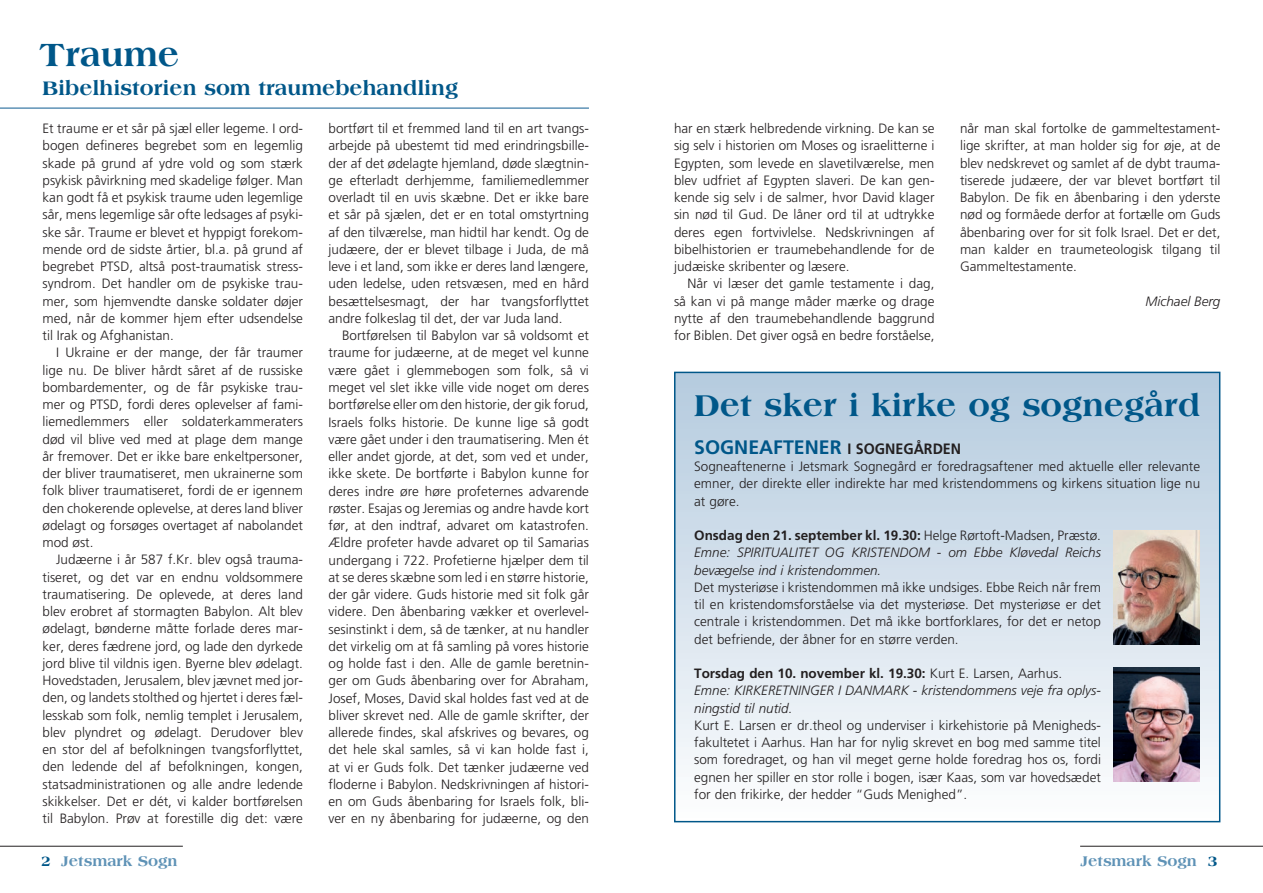
<style>
.page{position:relative;width:1263px;height:893px;background:#fff}
.page>*{position:absolute;margin:0;border:0;box-sizing:border-box;transform-origin:0 0}
.t1{font:800 34.5px "Americana";color:#005789}
.t2{font:800 32.25px "Americana";color:#005789}
.t3{font:800 21px "Americana";color:#005789}
.t4{font:700 19.5px "Frutiger";color:#005789}
.t5{font:800 15px "Americana";color:#5e92b6}
.t6{font:300 13.5px/17.2px "Frutiger";color:#231f20;text-align:justify}
.t7{font:italic 300 13.5px/17.2px "Frutiger";color:#231f20;text-align:justify}
.s1{color:#005789}
.s2{font-size:15px;color:#231f20}
.s3{font-weight:700;font-style:normal}
.s4{font-style:normal}
</style>
<div class="page">
<hr style="left:0;top:107px;width:589px;height:2px;background:#5e92b6">
<hr style="left:1080px;top:846px;width:183px;height:1px;background:#231f20">
<hr style="left:0;top:846px;width:183px;height:1px;background:#231f20">
<div style="left:675px;top:372px;width:545px;height:450px;background:linear-gradient(to bottom,#b4cade,#fbfcfd)"></div>
<div style="left:674px;top:372px;width:546px;height:450px;border:2px solid #005789"></div>
<img style="left:1114px;top:530px;width:85px;height:115px">
<img style="left:1114px;top:668px;width:85px;height:114px">
<h1 class="t1" style="left:39px;top:34px;width:142px">Traume</h1>
<h3 class="t3" style="left:43px;top:75px;width:417px">Bibelhistorien som traumebehandling</h3>
<p class="t6" style="left:43px;top:120px;width:262px">Et traume er et sår på sjæl eller legeme. I ord&shy;bogen defineres begrebet som en legemlig skade på grund af ydre vold og som stærk psykisk påvirkning med skadelige følger. Man kan godt få et psykisk traume uden legemlige sår, mens legemlige sår ofte ledsages af psyki&shy;ske sår. Traume er blevet et hyppigt forekom&shy;mende ord de sidste årtier, bl.a. på grund af begrebet PTSD, altså post-traumatisk stress&shy;syndrom. Det handler om de psykiske trau&shy;mer, som hjemvendte danske soldater døjer med, når de kommer hjem efter udsendelse til Irak og Afghanistan.</p>
<p class="t6" style="left:43px;top:344px;width:262px;text-indent:14px">I Ukraine er der mange, der får traumer lige nu. De bliver hårdt såret af de russiske bombardementer, og de får psykiske trau&shy;mer og PTSD, fordi deres oplevelser af fami&shy;liemedlemmers eller soldaterkammeraters død vil blive ved med at plage dem mange år fremover. Det er ikke bare enkeltpersoner, der bliver traumatiseret, men ukrainerne som folk bliver traumatiseret, fordi de er igennem den chokerende oplevelse, at deres land bliver ødelagt og forsøges overtaget af nabolandet mod øst.</p>
<p class="t6" style="left:43px;top:551px;width:262px;text-indent:14px">Judæerne i år 587 f.Kr. blev også trauma&shy;tiseret, og det var en endnu voldsommere traumatisering. De oplevede, at deres land blev erobret af stormagten Babylon. Alt blev ødelagt, bønderne måtte forlade deres mar&shy;ker, deres fædrene jord, og lade den dyrkede jord blive til vildnis igen. Byerne blev ødelagt.<br>Hovedstaden, Jerusalem, blev jævnet med jor&shy;den, og landets stolthed og hjertet i deres fæl&shy;lesskab som folk, nemlig templet i Jerusalem, blev plyndret og ødelagt. Derudover blev en stor del af befolkningen tvangsforflyttet, den ledende del af befolkningen, kongen, statsadministrationen og alle andre ledende skikkelser. Det er dét, vi kalder bortførelsen til Babylon. Prøv at forestille dig det: være</p>
<p class="t5" style="left:41px;top:852px;width:138px"><span class="s1">2</span> Jetsmark Sogn</p>
<p class="t6" style="left:328px;top:120px;width:262px">bortført til et fremmed land til en art tvangs&shy;arbejde på ubestemt tid med erindringsbille&shy;der af det ødelagte hjemland, døde slægtnin&shy;ge efterladt derhjemme, familiemedlemmer overladt til en uvis skæbne. Det er ikke bare et sår på sjælen, det er en total omstyrtning af den tilværelse, man hidtil har kendt. Og de judæere, der er blevet tilbage i Juda, de må leve i et land, som ikke er deres land længere, uden ledelse, uden retsvæsen, med en hård besættelsesmagt, der har tvangsforflyttet andre folkeslag til det, der var Juda land.</p>
<p class="t6" style="left:328px;top:327px;width:262px;text-indent:14px">Bortførelsen til Babylon var så voldsomt et traume for judæerne, at de meget vel kunne være gået i glemmebogen som folk, så vi meget vel slet ikke ville vide noget om deres bortførelse eller om den historie, der gik forud, Israels folks historie. De kunne lige så godt være gået under i den traumatisering. Men ét eller andet gjorde, at det, som ved et under, ikke skete. De bortførte i Babylon kunne for deres indre øre høre profeternes advarende røster. Esajas og Jeremias og andre havde kort før, at den indtraf, advaret om katastrofen.<br>Ældre profeter havde advaret op til Samarias undergang i 722. Profetierne hjælper dem til at se deres skæbne som led i en større historie, der går videre. Guds historie med sit folk går videre. Den åbenbaring vækker et overlevel&shy;sesinstinkt i dem, så de tænker, at nu handler det virkelig om at få samling på vores historie og holde fast i den. Alle de gamle beretnin&shy;ger om Guds åbenbaring over for Abraham, Josef, Moses, David skal holdes fast ved at de bliver skrevet ned. Alle de gamle skrifter, der allerede findes, skal afskrives og bevares, og det hele skal samles, så vi kan holde fast i, at vi er Guds folk. Det tænker judæerne ved floderne i Babylon. Nedskrivningen af histori&shy;en om Guds åbenbaring for Israels folk, bli&shy;ver en ny åbenbaring for judæerne, og den</p>
<p class="t6" style="left:674px;top:120px;width:262px">har en stærk helbredende virkning. De kan se sig selv i historien om Moses og israelitterne i Egypten, som levede en slavetilværelse, men blev udfriet af Egypten slaveri. De kan gen&shy;kende sig selv i de salmer, hvor David klager sin nød til Gud. De låner ord til at udtrykke deres egen fortvivlelse. Nedskrivningen af bibelhistorien er traumebehandlende for de judæiske skribenter og læsere.</p>
<p class="t6" style="left:674px;top:275px;width:262px;text-indent:14px">Når vi læser det gamle testamente i dag, så kan vi på mange måder mærke og drage nytte af den traumebehandlende baggrund for Biblen. Det giver også en bedre forståelse,</p>
<p class="t6" style="left:960px;top:120px;width:262px">når man skal fortolke de gammeltestament&shy;lige skrifter, at man holder sig for øje, at de blev nedskrevet og samlet af de dybt trauma&shy;tiserede judæere, der var blevet bortført til Babylon. De fik en åbenbaring i den yderste nød og formåede derfor at fortælle om Guds åbenbaring over for sit folk Israel. Det er det, man kalder en traumeteologisk tilgang til Gammeltestamente.</p>
<p class="t7" style="left:1145px;top:292px;width:77px">Michael Berg</p>
<h2 class="t2" style="left:694px;top:387px;width:507px">Det sker i kirke og sognegård</h2>
<h3 class="t4" style="left:694px;top:436px;width:268px">SOGNEAFTENER <span class="s2">I SOGNEGÅRDEN</span></h3>
<p class="t6" style="left:694px;top:458px;width:507px">Sogneaftenerne i Jetsmark Sognegård er foredragsaftener med aktuelle eller relevante emner, der direkte eller indirekte har med kristendommens og kirkens situation lige nu at gøre.</p>
<p class="t7" style="left:694px;top:527px;width:408px"><span class="s3">Onsdag den 21. september kl. 19.30:</span> <span class="s4">Helge Rørtoft-Madsen, Præstø.<br></span>Emne: SPIRITUALITET OG KRISTENDOM - om Ebbe Kløvedal Reichs bevægelse ind i kristendommen.</p>
<p class="t6" style="left:694px;top:578px;width:408px">Det mysteriøse i kristendommen må ikke undsiges. Ebbe Reich når frem til en kristendomsforståelse via det mysteriøse. Det mysteriøse er det centrale i kristendommen. Det må ikke bortforklares, for det er netop det befriende, der åbner for en større verden.</p>
<p class="t7" style="left:694px;top:665px;width:408px;text-align:left"><span class="s3">Torsdag den 10. november kl. 19.30:</span> <span class="s4">Kurt E. Larsen, Aarhus.<br></span>Emne: KIRKERETNINGER I DANMARK - kristendommens veje fra oplys&shy;ningstid til nutid.</p>
<p class="t6" style="left:694px;top:717px;width:408px">Kurt E. Larsen er dr.theol og underviser i kirkehistorie på Menigheds&shy;fakultetet i Aarhus. Han har for nylig skrevet en bog med samme titel som foredraget, og han vil meget gerne holde foredrag hos os, fordi egnen her spiller en stor rolle i bogen, især Kaas, som var hovedsædet for den frikirke, der hedder “Guds Menighed”.</p>
<p class="t5" style="left:1080px;top:852px;width:139px">Jetsmark Sogn <span class="s1">3</span></p>
</div>
